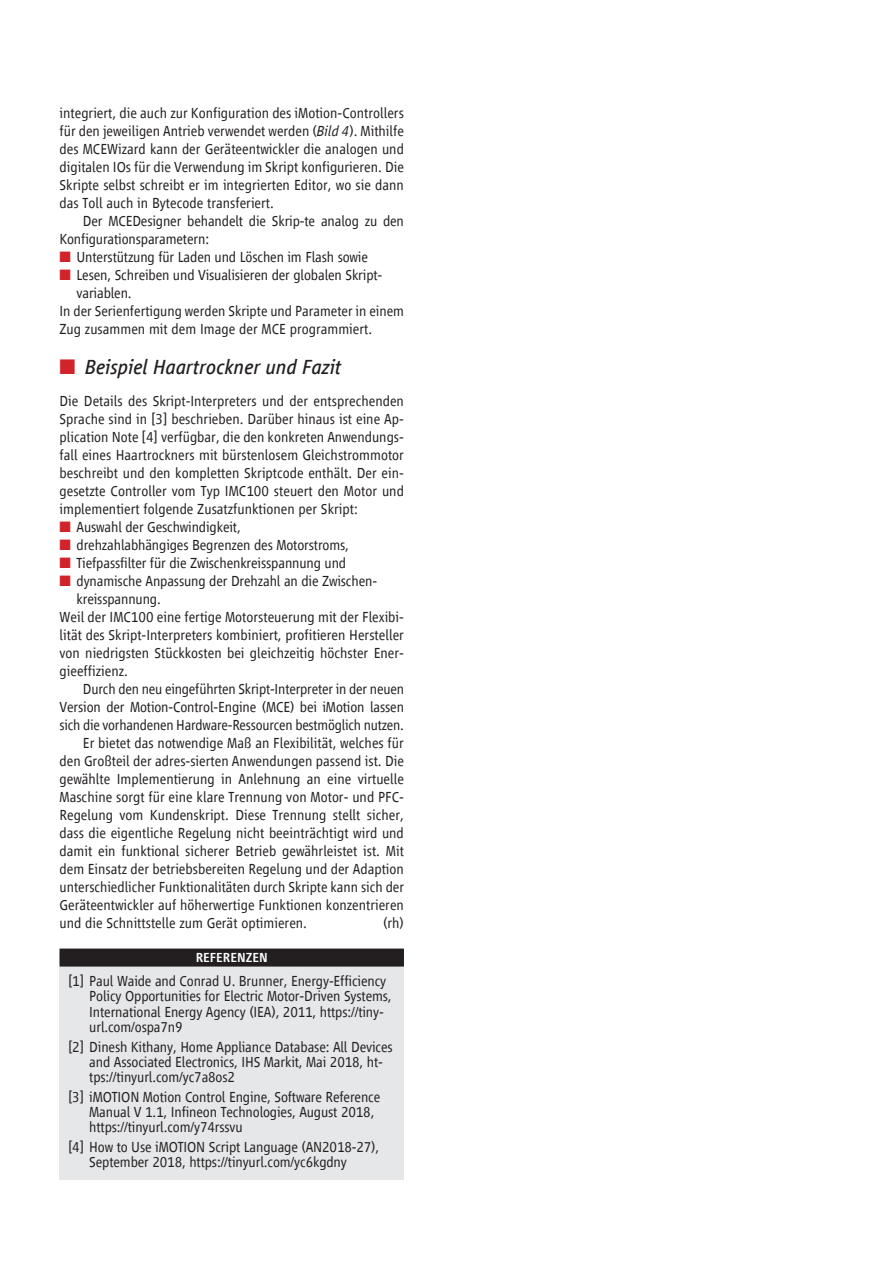
<style>
.page{position:relative;width:893px;height:1263px;background:#fff}
.page>*{position:absolute;margin:0;border:0;box-sizing:border-box;transform-origin:0 0}
.t1{font:italic 21px "Vialog LT Com";color:#231f20}
.t_Fliesstext_mE{font:300 15px/18px "Vialog LT Com";letter-spacing:-.01em;color:#231f20}
.t_Fliesstext_oE{font:300 15px/18px "Vialog LT Com";color:#231f20;text-align:justify}
.Kasten_Head{font:500 13.5px "Vialog LT Com";color:#fff}
.s1{font-style:italic}
.s2{color:#d1232a}
</style>
<div class="page">
<div style="left:60px;top:953px;width:344px;height:227px;background:#e6e7e9"></div>
<div style="left:60px;top:948px;width:344px;height:18px;background:#231f20"></div>
<p class="t_Fliesstext_mE" style="left:60px;top:104px;width:346px;text-align:justify">integriert, die auch zur Konfiguration des iMotion-Controllers für den jeweiligen Antrieb verwendet werden (<span class="s1">Bild 4</span>). Mithilfe des MCEWizard kann der Geräteentwickler die analogen und digitalen IOs für die Verwendung im Skript konfigurieren. Die Skripte selbst schreibt er im integrierten Editor, wo sie dann das Toll auch in Bytecode transferiert.</p>
<p class="t_Fliesstext_mE" style="left:60px;top:212px;width:346px;text-indent:23px">Der MCEDesigner behandelt die Skrip-te analog zu den<br>Konfigurationsparametern:</p>
<p class="t_Fliesstext_mE" style="left:60px;top:248px;width:310px"><span class="s2">■</span> Unterstützung für Laden und Löschen im Flash sowie</p>
<p class="t_Fliesstext_mE" style="left:77px;top:266px;width:307px;text-indent:-17px"><span class="s2">■</span> Lesen, Schreiben und Visualisieren der globalen Skript&shy;variablen.</p>
<p class="t_Fliesstext_oE" style="left:60px;top:302px;width:346px">In der Serienfertigung werden Skripte und Parameter in einem<br>Zug zusammen mit dem Image der MCE programmiert.</p>
<p class="t1" style="left:60px;top:356px;width:283px"><span class="s2">■</span> Beispiel Haartrockner und Fazit</p>
<p class="t_Fliesstext_oE" style="left:60px;top:392px;width:346px">Die Details des Skript-Interpreters und der entsprechenden Sprache sind in [3] beschrieben. Darüber hinaus ist eine Ap&shy;plication Note [4] verfügbar, die den konkreten Anwendungs&shy;fall eines Haartrockners mit bürstenlosem Gleichstrommotor beschreibt und den kompletten Skriptcode enthält. Der ein&shy;gesetzte Controller vom Typ IMC100 steuert den Motor und implementiert folgende Zusatzfunktionen per Skript:</p>
<p class="t_Fliesstext_mE" style="left:60px;top:518px;width:183px"><span class="s2">■</span> Auswahl der Geschwindigkeit,</p>
<p class="t_Fliesstext_mE" style="left:60px;top:536px;width:291px"><span class="s2">■</span> drehzahlabhängiges Begrenzen des Motorstroms,</p>
<p class="t_Fliesstext_mE" style="left:60px;top:554px;width:288px"><span class="s2">■</span> Tiefpassfilter für die Zwischenkreisspannung und</p>
<p class="t_Fliesstext_mE" style="left:77px;top:572px;width:302px;text-indent:-17px"><span class="s2">■</span> dynamische Anpassung der Drehzahl an die Zwischen&shy;kreisspannung.</p>
<p class="t_Fliesstext_oE" style="left:60px;top:608px;width:346px">Weil der IMC100 eine fertige Motorsteuerung mit der Flexibi&shy;lität des Skript-Interpreters kombiniert, profitieren Hersteller von niedrigsten Stückkosten bei gleichzeitig höchster Ener&shy;gieeffizienz.</p>
<p class="t_Fliesstext_mE" style="left:60px;top:680px;width:346px;text-align:justify;text-indent:23px">Durch den neu eingeführten Skript-Interpreter in der neuen Version der Motion-Control-Engine (MCE) bei iMotion lassen sich die vorhandenen Hardware-Ressourcen bestmöglich nutzen.</p>
<p class="t_Fliesstext_mE" style="left:60px;top:734px;width:346px;text-align:justify;text-indent:23px">Er bietet das notwendige Maß an Flexibilität, welches für den Großteil der adres-sierten Anwendungen passend ist. Die gewählte Implementierung in Anlehnung an eine virtuelle Maschine sorgt für eine klare Trennung von Motor- und PFC-Regelung vom Kundenskript. Diese Trennung stellt sicher, dass die eigentliche Regelung nicht beeinträchtigt wird und damit ein funktional sicherer Betrieb gewährleistet ist. Mit dem Einsatz der betriebsbereiten Regelung und der Adaption unterschiedlicher Funktionalitäten durch Skripte kann sich der Geräteentwickler auf höherwertige Funktionen konzentrieren und die Schnittstelle zum Gerät optimieren.</p>
<p class="t_Fliesstext_mE" style="left:383px;top:914px;width:22px">(rh)</p>
<p class="Kasten_Head" style="left:196px;top:950px;width:74px">REFERENZEN</p>
<p class="t_Fliesstext_mE" style="left:89px;top:973px;width:304px;line-height:15.3px;text-indent:-21px">[1] Paul Waide and Conrad U. Brunner, Energy-Efficiency Policy Opportunities for Electric Motor-Driven Systems, International Energy Agency (IEA), 2011, https://tiny&shy;url.com/ospa7n9</p>
<p class="t_Fliesstext_mE" style="left:89px;top:1039px;width:305px;line-height:15.3px;text-indent:-21px">[2] Dinesh Kithany, Home Appliance Database: All Devices and Associated Electronics, IHS Markit, Mai 2018, ht&shy;tps://tinyurl.com/yc7a8os2</p>
<p class="t_Fliesstext_mE" style="left:89px;top:1089px;width:293px;line-height:15.3px;text-indent:-21px">[3] iMOTION Motion Control Engine, Software Reference<br>Manual V 1.1, Infineon Technologies, August 2018, https://tinyurl.com/y74rssvu</p>
<p class="t_Fliesstext_mE" style="left:89px;top:1139px;width:292px;line-height:15.3px;text-indent:-21px">[4] How to Use iMOTION Script Language (AN2018-27),<br>September 2018, https://tinyurl.com/yc6kgdny</p>
</div>
